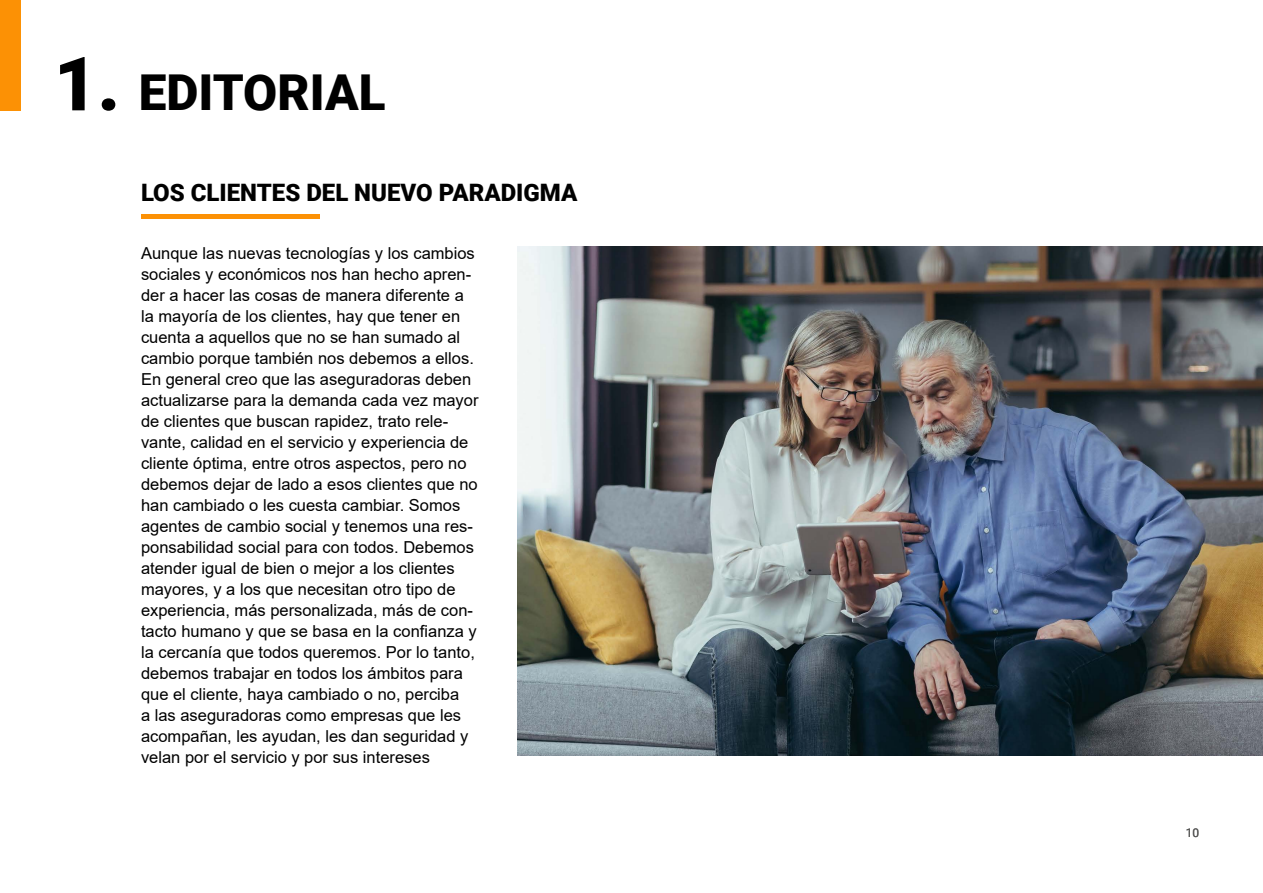
<style>
.page{position:relative;width:1263px;height:893px;background:#fff}
.page>*{position:absolute;margin:0;border:0;box-sizing:border-box;transform-origin:0 0}
.t1{font:900 49.5px "Roboto";color:#000}
.t2{font:900 24px "Roboto";color:#000}
.t3{font:16.5px/21px "Arial";color:#000}
.t4{font:12px "Roboto";color:#575756}
.s1{font-size:75px}
</style>
<div class="page">
<div style="left:0;top:0;width:21px;height:110px;background:#fc9105"></div>
<div style="left:141px;top:214px;width:179px;height:5px;background:#fc9105"></div>
<img style="left:517px;top:247px;width:746px;height:509px">
<h1 class="t1" style="left:54px;top:58px;width:333px"><span class="s1">1.</span> EDITORIAL</h1>
<h2 class="t2" style="left:141px;top:175px;width:438px">LOS CLIENTES DEL NUEVO PARADIGMA</h2>
<p class="t3" style="left:141px;top:242px;width:339px">Aunque las nuevas tecnologías y los cambios sociales y económicos nos han hecho apren&shy;der a hacer las cosas de manera diferente a la mayoría de los clientes, hay que tener en cuenta a aquellos que no se han sumado al cambio porque también nos debemos a ellos.<br>En general creo que las aseguradoras deben actualizarse para la demanda cada vez mayor de clientes que buscan rapidez, trato rele&shy;vante, calidad en el servicio y experiencia de cliente óptima, entre otros aspectos, pero no debemos dejar de lado a esos clientes que no han cambiado o les cuesta cambiar. Somos agentes de cambio social y tenemos una res&shy;ponsabilidad social para con todos. Debemos atender igual de bien o mejor a los clientes mayores, y a los que necesitan otro tipo de experiencia, más personalizada, más de con&shy;tacto humano y que se basa en la confianza y la cercanía que todos queremos. Por lo tanto, debemos trabajar en todos los ámbitos para que el cliente, haya cambiado o no, perciba<br>a las aseguradoras como empresas que les acompañan, les ayudan, les dan seguridad y velan por el servicio y por sus intereses</p>
<p class="t4" style="left:1186px;top:825px;width:15px">10</p>
</div>
